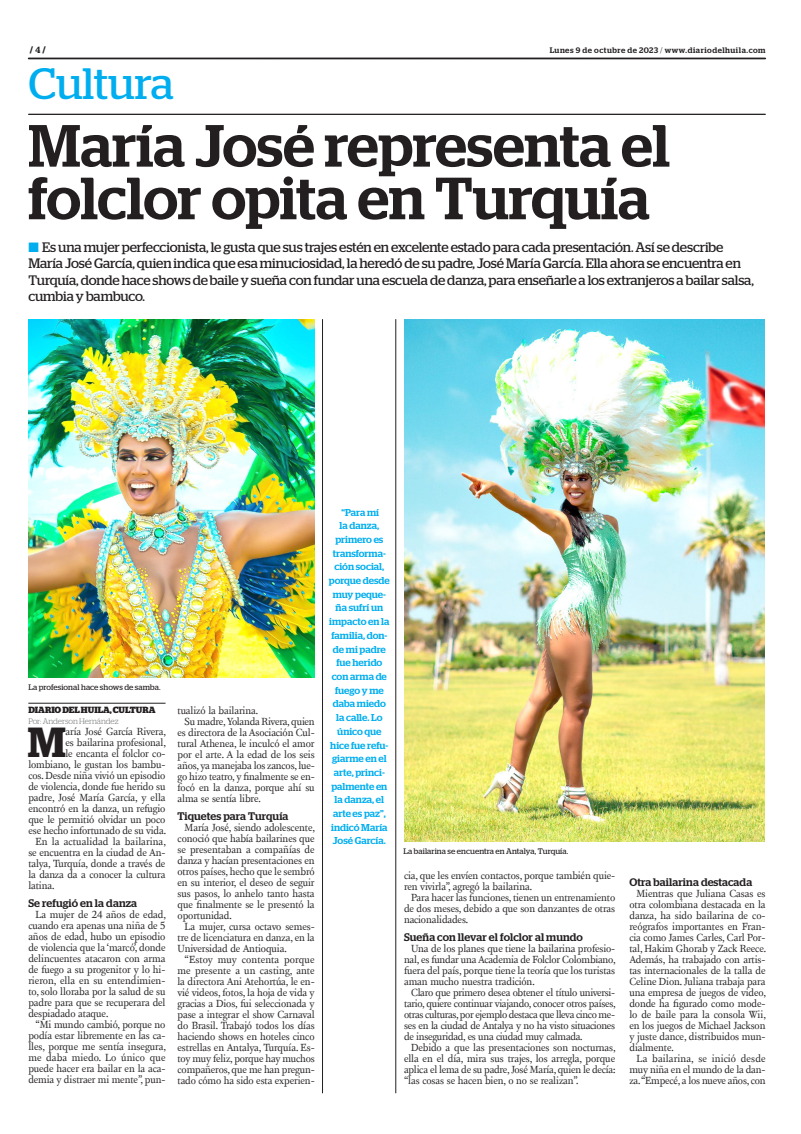
<style>
.page{position:relative;width:801px;height:1134px;background:#fff}
.page>*{position:absolute;margin:0;border:0;box-sizing:border-box;transform-origin:0 0}
.TITULO{font:500 59.4px/52.6px "Stag";color:#231f20}
.t1{font:43.9px "Stag";color:#00aeef}
.TEXTO_UNO{font:600 42px "Stag";color:#231f20}
.SUMARIO{font:13.7px/16.5px "Stag";letter-spacing:-.01em;color:#231f20}
.INTERTITULO{font:500 11px "Stag";letter-spacing:.01em;color:#231f20}
.TEXTO{font:10.6px/11px "New Fournier BP";letter-spacing:-.01em;color:#231f20;text-align:justify}
.TEXTO_UNO-2{font:10.6px/11px "New Fournier BP";letter-spacing:-.01em;color:#231f20;text-align:right}
.DESTACADO_AZUL{font:500 10px/13.7px "Stag";color:#00aeef;text-align:center}
.CREDITO_1{font:700 9px "Stag";color:#231f20}
.PIE_DE_FOTO{font:8px "Stag";letter-spacing:.01em;color:#231f20}
.t2{font:500 8px "Stag";letter-spacing:.06em;color:#231f20}
.CREDITO_2{font:300 8px "Stag";letter-spacing:-.005em;color:#6c6d70}
.s1{font-weight:500}
.s2{font-weight:300}
.s3{color:#00aeef}
</style>
<div class="page">
<svg style="left:28px;top:58px;width:737px;height:1px"></svg>
<hr style="left:28px;top:114px;width:737px;height:1px;background:#231f20">
<hr style="left:28px;top:703px;width:137px;height:1px;background:#231f20">
<img style="left:404px;top:319px;width:360px;height:522px">
<img style="left:28px;top:319px;width:287px;height:358px">
<hr style="left:322px;top:319px;width:1px;height:774px;background:#231f20">
<hr style="left:395px;top:319px;width:1px;height:774px;background:#231f20">
<p class="CREDITO_1" style="left:30px;top:45px;width:17px">/ <span class="s1">4</span> /</p>
<p class="t2" style="left:550px;top:45px;width:217px">Lunes 9 de octubre de 2023 <span class="s2">/</span> www.diariodelhuila.com</p>
<p class="t1" style="left:28px;top:58px;width:147px">Cultura</p>
<p class="TITULO" style="left:28px;top:119px;width:643px">María José representa el folclor opita en Turquía</p>
<p class="SUMARIO" style="left:28px;top:239px;width:727px"><span class="s3">■</span> Es una mujer perfeccionista, le gusta que sus trajes estén en excelente estado para cada presentación. Así se describe María José García, quien indica que esa minuciosidad, la heredó de su padre, José María García. Ella ahora se encuentra en Turquía, donde hace shows de baile y sueña con fundar una escuela de danza, para enseñarle a los extranjeros a bailar salsa, cumbia y bambuco.</p>
<p class="PIE_DE_FOTO" style="left:28px;top:682px;width:134px">La profesional hace shows de samba.</p>
<p class="CREDITO_1" style="left:28px;top:705px;width:129px">DIARIO DEL HUILA, CULTURA</p>
<p class="CREDITO_2" style="left:28px;top:717px;width:92px">Por: Anderson Hernández</p>
<p class="TEXTO_UNO" style="left:28px;top:718px;width:40px">M</p>
<p class="TEXTO_UNO-2" style="left:28px;top:726px;width:139px">aría José García Rivera,<br>es bailarina profesional,<br>le encanta el folclor co&shy;lombiano, le gustan los bambu&shy;cos. Desde niña vivió un episodio de violencia, donde fue herido su padre, José María García, y ella encontró en la danza, un refugio que le permitió olvidar un poco ese hecho infortunado de su vida.</p>
<p class="TEXTO" style="left:28px;top:836px;width:139px;text-indent:7px">En la actualidad la bailarina, se encuentra en la ciudad de An&shy;talya, Turquía, donde a través de la danza da a conocer la cultura latina.</p>
<p class="INTERTITULO" style="left:28px;top:897px;width:110px">Se refugió en la danza</p>
<p class="TEXTO" style="left:28px;top:909px;width:139px;text-indent:7px">La mujer de 24 años de edad, cuando era apenas una niña de 5 años de edad, hubo un episodio de violencia que la ‘marcó’, donde delincuentes atacaron con arma de fuego a su progenitor y lo hi&shy;rieron, ella en su entendimien&shy;to, solo lloraba por la salud de su padre para que se recuperara del despiadado ataque.</p>
<p class="TEXTO" style="left:28px;top:1019px;width:139px;text-indent:7px">“Mi mundo cambió, porque no podía estar libremente en las ca&shy;lles, porque me sentía insegura, me daba miedo. Lo único que puede hacer era bailar en la aca&shy;demia y distraer mi mente”, pun-</p>
<p class="TEXTO" style="left:177px;top:705px;width:82px">tualizó la bailarina.</p>
<p class="TEXTO" style="left:177px;top:716px;width:139px;text-indent:7px">Su madre, Yolanda Rivera, quien es directora de la Asociación Cul&shy;tural Athenea, le inculcó el amor por el arte. A la edad de los seis años, ya manejaba los zancos, lue&shy;go hizo teatro, y finalmente se en&shy;focó en la danza, porque ahí su alma se sentía libre.</p>
<p class="INTERTITULO" style="left:177px;top:809px;width:112px">Tiquetes para Turquía</p>
<p class="TEXTO" style="left:177px;top:822px;width:139px;text-indent:7px">María José, siendo adolescente, conoció que había bailarines que se presentaban a compañías de danza y hacían presentaciones en otros países, hecho que le sembró en su interior, el deseo de seguir sus pasos, lo anhelo tanto hasta que finalmente se le presentó la oportunidad.</p>
<p class="TEXTO" style="left:177px;top:921px;width:139px;text-indent:7px">La mujer, cursa octavo semes&shy;tre de licenciatura en danza, en la Universidad de Antioquia.</p>
<p class="TEXTO" style="left:177px;top:954px;width:139px;text-indent:7px">“Estoy muy contenta porque me presente a un casting, ante la directora Ani Atehortúa, le en&shy;vié videos, fotos, la hoja de vida y gracias a Dios, fui seleccionada y pase a integrar el show Carnaval do Brasil. Trabajó todos los días haciendo shows en hoteles cinco estrellas en Antalya, Turquía. Es&shy;toy muy feliz, porque hay muchos compañeros, que me han pregun&shy;tado cómo ha sido esta experien-</p>
<p class="DESTACADO_AZUL" style="left:329px;top:505px;width:62px">“Para mí<br>la danza, primero es transforma&shy;ción social, porque desde muy peque&shy;ña sufrí un impacto en la familia, don&shy;de mi padre fue herido con arma de fuego y me daba miedo la calle. Lo único que hice fue refu&shy;giarme en el arte, princi&shy;palmente en la danza, el arte es paz”, indicó María<br>José García.</p>
<p class="PIE_DE_FOTO" style="left:403px;top:846px;width:166px">La bailarina se encuentra en Antalya, Turquía.</p>
<p class="TEXTO" style="left:404px;top:870px;width:213px">cia, que les envíen contactos, porque también quie&shy;ren vivirla”, agregó la bailarina.</p>
<p class="TEXTO" style="left:404px;top:892px;width:213px;text-indent:7px">Para hacer las funciones, tienen un entrenamiento de dos meses, debido a que son danzantes de otras nacionalidades.</p>
<p class="INTERTITULO" style="left:404px;top:930px;width:180px">Sueña con llevar el folclor al mundo</p>
<p class="TEXTO" style="left:404px;top:943px;width:213px;text-indent:7px">Una de los planes que tiene la bailarina profesio&shy;nal, es fundar una Academia de Folclor Colombiano, fuera del país, porque tiene la teoría que los turistas aman mucho nuestra tradición.</p>
<p class="TEXTO" style="left:404px;top:987px;width:213px;text-indent:7px">Claro que primero desea obtener el título universi&shy;tario, quiere continuar viajando, conocer otros países, otras culturas, por ejemplo destaca que lleva cinco me&shy;ses en la ciudad de Antalya y no ha visto situaciones de inseguridad, es una ciudad muy calmada.</p>
<p class="TEXTO" style="left:404px;top:1042px;width:213px;text-indent:7px">Debido a que las presentaciones son nocturnas, ella en el día, mira sus trajes, los arregla, porque aplica el lema de su padre, José María, quien le decía: “las cosas se hacen bien, o no se realizan”.</p>
<p class="INTERTITULO" style="left:629px;top:876px;width:124px">Otra bailarina destacada</p>
<p class="TEXTO" style="left:629px;top:888px;width:138px;text-indent:7px">Mientras que Juliana Casas es otra colombiana destacada en la danza, ha sido bailarina de co&shy;reógrafos importantes en Fran&shy;cia como James Carles, Carl Por&shy;tal, Hakim Ghorab y Zack Reece.<br>Además, ha trabajado con artis&shy;tas internacionales de la talla de Celine Dion. Juliana trabaja para una empresa de juegos de video, donde ha figurado como mode&shy;lo de baile para la consola Wii, en los juegos de Michael Jackson y juste dance, distribuidos mun&shy;dialmente.</p>
<p class="TEXTO" style="left:629px;top:1053px;width:138px;text-indent:7px">La bailarina, se inició desde muy niña en el mundo de la dan&shy;za. “Empecé, a los nueve años, con</p>
</div>
